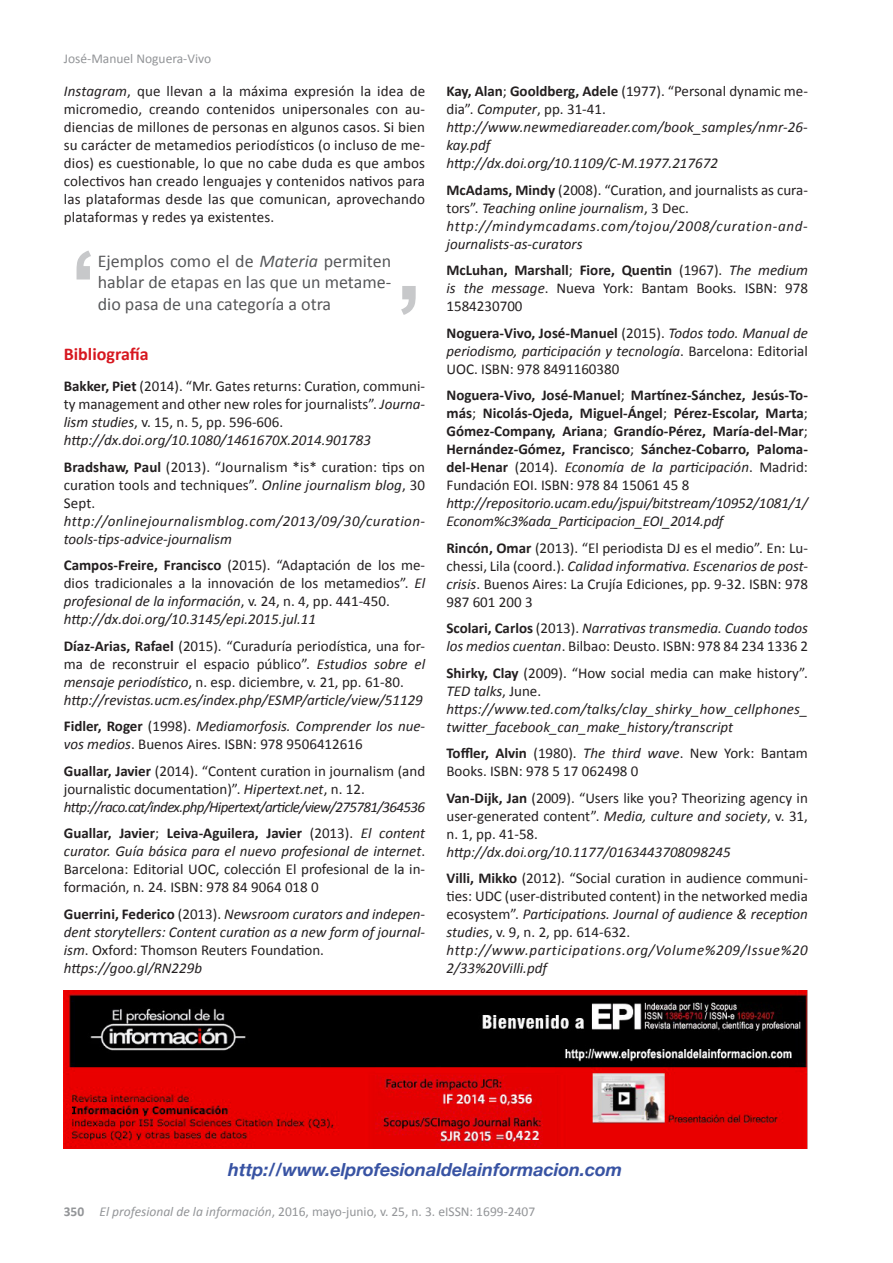
<style>
.page{position:relative;width:893px;height:1263px;background:#fff}
.page>*{position:absolute;margin:0;border:0;box-sizing:border-box;transform-origin:0 0}
._10_Frase_resaltada{font:18px/21.6px "Calibri";color:#57585a;text-align:justify}
._09_Figuras_pie{font:italic 700 18px "Helvetica Neue";color:#3853a3}
._06_Titulo_primero_t{font:700 18px "Calibri";color:#d7171f}
._0_TEXTO{font:15px/18px "Calibri";color:#231f20;text-align:justify}
._0_TEXTO-2{font:italic 15px/18px "Calibri";color:#231f20}
._0_TEXTO-3{font:700 15px/18px "Calibri";color:#231f20;text-align:justify}
._0_TEXTO-4{font:italic 15px/18px "Calibri";letter-spacing:.03em;color:#231f20}
._0_TEXTO-5{font:italic 15px/18px "Calibri";letter-spacing:.045em;color:#231f20}
._0_TEXTO-6{font:italic 15px/18px "Calibri";letter-spacing:.04em;color:#231f20}
._0_TEXTO-7{font:italic 15px "Calibri";letter-spacing:-.04em;color:#231f20}
.t1{font:13.5px "Calibri";color:#939598}
.s1{font-style:italic}
.s2{font-weight:700}
.s3{font-weight:700;font-style:normal}
.s4{font-style:normal}
.s5{font-weight:400}
.s6{font-weight:400;font-style:italic}
</style>
<div class="page">
<svg style="left:401px;top:286px;width:15px;height:29px"></svg>
<svg style="left:77px;top:251px;width:14px;height:28px"></svg>
<img style="left:64px;top:990px;width:744px;height:158px">
<p class="t1" style="left:64px;top:50px;width:149px">José-Manuel Noguera-Vivo</p>
<p class="_0_TEXTO" style="left:64px;top:82px;width:363px"><span class="s1">Instagram</span>, que llevan a la máxima expresión la idea de micromedio, creando contenidos unipersonales con au&shy;diencias de millones de personas en algunos casos. Si bien su carácter de metamedios periodísticos (o incluso de me&shy;dios) es cuestionable, lo que no cabe duda es que ambos colectivos han creado lenguajes y contenidos nativos para las plataformas desde las que comunican, aprovechando plataformas y redes ya existentes.</p>
<p class="_10_Frase_resaltada" style="left:98px;top:250px;width:295px">Ejemplos como el de <span class="s1">Materia</span> permiten hablar de etapas en las que un metame&shy;dio pasa de una categoría a otra</p>
<p class="_06_Titulo_primero_t" style="left:64px;top:343px;width:86px">Bibliografía</p>
<p class="_0_TEXTO" style="left:64px;top:377px;width:363px"><span class="s2">Bakker, Piet</span> (2014). “Mr. Gates returns: Curation, communi&shy;ty management and other new roles for journalists”. <span class="s1">Journa&shy;lism studies</span>, v. 15, n. 5, pp. 596-606.</p>
<p class="_0_TEXTO-2" style="left:64px;top:431px;width:309px">http://dx.doi.org/10.1080/1461670X.2014.901783</p>
<p class="_0_TEXTO" style="left:64px;top:458px;width:363px"><span class="s2">Bradshaw, Paul</span> (2013). “Journalism *is* curation: tips on curation tools and techniques”. <span class="s1">Online journalism blog</span>, 30<br>Sept.</p>
<p class="_0_TEXTO-4" style="left:64px;top:511px;width:363px">http://onlinejournalismblog.com/2013/09/30/curation&shy;tools-tips-advice-journalism</p>
<p class="_0_TEXTO" style="left:64px;top:556px;width:363px"><span class="s2">Campos-Freire, Francisco</span> (2015). “Adaptación de los me&shy;dios tradicionales a la innovación de los metamedios”. <span class="s1">El profesional de la información</span>, v. 24, n. 4, pp. 441-450.</p>
<p class="_0_TEXTO-2" style="left:64px;top:610px;width:254px">http://dx.doi.org/10.3145/epi.2015.jul.11</p>
<p class="_0_TEXTO" style="left:64px;top:637px;width:363px"><span class="s2">Díaz-Arias, Rafael</span> (2015). “Curaduría periodística, una for&shy;ma de reconstruir el espacio público”. <span class="s1">Estudios sobre el mensaje periodístico</span>, n. esp. diciembre, v. 21, pp. 61-80.</p>
<p class="_0_TEXTO-2" style="left:64px;top:690px;width:361px">http://revistas.ucm.es/index.php/ESMP/article/view/51129</p>
<p class="_0_TEXTO-2" style="left:64px;top:717px;width:363px"><span class="s3">Fidler, Roger</span> <span class="s4">(1998).</span> Mediamorfosis. Comprender los nue&shy;vos medios<span class="s4">. Buenos Aires. ISBN: 978 9506412616</span></p>
<p class="_0_TEXTO" style="left:64px;top:762px;width:363px"><span class="s2">Guallar, Javier</span> (2014). “Content curation in journalism (and journalistic documentation)”. <span class="s1">Hipertext.net</span>, n. 12.</p>
<p class="_0_TEXTO-7" style="left:64px;top:796px;width:363px">http://raco.cat/index.php/Hipertext/article/view/275781/364536</p>
<p class="_0_TEXTO" style="left:64px;top:824px;width:363px"><span class="s2">Guallar, Javier</span>; <span class="s2">Leiva-Aguilera, Javier</span> (2013). <span class="s1">El content curator. Guía básica para el nuevo profesional de internet</span>.<br>Barcelona: Editorial UOC, colección El profesional de la in&shy;formación, n. 24. ISBN: 978 84 9064 018 0</p>
<p class="_0_TEXTO-2" style="left:64px;top:904px;width:363px;text-align:justify"><span class="s3">Guerrini, Federico</span> <span class="s4">(2013).</span> Newsroom curators and indepen&shy;dent storytellers: Content curation as a new form of journal&shy;ism<span class="s4">. Oxford: Thomson Reuters Foundation.</span></p>
<p class="_0_TEXTO-2" style="left:64px;top:958px;width:140px">https://goo.gl/RN229b</p>
<p class="_0_TEXTO" style="left:446px;top:82px;width:363px"><span class="s2">Kay, Alan</span>; <span class="s2">Gooldberg, Adele</span> (1977). “Personal dynamic me&shy;dia”. <span class="s1">Computer</span>, pp. 31-41.</p>
<p class="_0_TEXTO-2" style="left:446px;top:118px;width:363px">http://www.newmediareader.com/book_samples/nmr-26- kay.pdf</p>
<p class="_0_TEXTO-2" style="left:446px;top:154px;width:273px">http://dx.doi.org/10.1109/C-M.1977.217672</p>
<p class="_0_TEXTO" style="left:446px;top:181px;width:363px"><span class="s2">McAdams, Mindy</span> (2008). “Curation, and journalists as cura&shy;tors”. <span class="s1">Teaching online journalism</span>, 3 Dec.</p>
<p class="_0_TEXTO-5" style="left:446px;top:216px;width:363px">http://mindymcadams.com/tojou/2008/curation-and&shy;journalists-as-curators</p>
<p class="_0_TEXTO" style="left:446px;top:261px;width:363px"><span class="s2">McLuhan, Marshall</span>; <span class="s2">Fiore, Quentin</span> (1967). <span class="s1">The medium is the message</span>. Nueva York: Bantam Books. ISBN: 978<br>1584230700</p>
<p class="_0_TEXTO-2" style="left:446px;top:323px;width:363px;text-align:justify"><span class="s3">Noguera-Vivo, José-Manuel</span> <span class="s4">(2015).</span> Todos todo. Manual de periodismo, participación y tecnología<span class="s4">. Barcelona: Editorial UOC. ISBN: 978 8491160380</span></p>
<p class="_0_TEXTO-3" style="left:446px;top:386px;width:363px">Noguera-Vivo, José-Manuel<span class="s5">;</span> Martínez-Sánchez, Jesús-To&shy;más<span class="s5">;</span> Nicolás-Ojeda, Miguel-Ángel<span class="s5">;</span> Pérez-Escolar, Marta<span class="s5">; </span>Gómez-Company, Ariana<span class="s5">;</span> Grandío-Pérez, María-del-Mar<span class="s5">; </span>Hernández-Gómez, Francisco<span class="s5">;</span> Sánchez-Cobarro, Paloma&shy;del-Henar <span class="s5">(2014).</span> <span class="s6">Economía de la participación</span><span class="s5">. Madrid:<br>Fundación EOI. ISBN: 978 84 15061 45 8</span></p>
<p class="_0_TEXTO-2" style="left:446px;top:494px;width:363px">http://repositorio.ucam.edu/jspui/bitstream/10952/1081/1/<br>Econom%c3%ada_Participacion_EOI_2014.pdf</p>
<p class="_0_TEXTO" style="left:446px;top:539px;width:363px"><span class="s2">Rincón, Omar</span> (2013). “El periodista DJ es el medio”. En: Lu&shy;chessi, Lila (coord.). <span class="s1">Calidad informativa. Escenarios de post&shy;crisis</span>. Buenos Aires: La Crujía Ediciones, pp. 9-32. ISBN: 978<br>987 601 200 3</p>
<p class="_0_TEXTO-2" style="left:446px;top:619px;width:363px"><span class="s3">Scolari, Carlos</span> <span class="s4">(2013).</span> Narrativas transmedia. Cuando todos los medios cuentan<span class="s4">. Bilbao: Deusto. ISBN: 978 84 234 1336 2</span></p>
<p class="_0_TEXTO" style="left:446px;top:664px;width:363px"><span class="s2">Shirky, Clay</span> (2009). “How social media can make history”.<br><span class="s1">TED talks</span>, June.</p>
<p class="_0_TEXTO-2" style="left:446px;top:699px;width:363px">https://www.ted.com/talks/clay_shirky_how_cellphones_ twitter_facebook_can_make_history/transcript</p>
<p class="_0_TEXTO" style="left:446px;top:744px;width:363px"><span class="s2">Toffler, Alvin</span> (1980). <span class="s1">The third wave</span>. New York: Bantam<br>Books. ISBN: 978 5 17 062498 0</p>
<p class="_0_TEXTO" style="left:446px;top:789px;width:363px"><span class="s2">Van-Dijk, Jan</span> (2009). “Users like you? Theorizing agency in user-generated content”. <span class="s1">Media, culture and society</span>, v. 31, n. 1, pp. 41-58.</p>
<p class="_0_TEXTO-2" style="left:446px;top:842px;width:286px">http://dx.doi.org/10.1177/0163443708098245</p>
<p class="_0_TEXTO" style="left:446px;top:869px;width:363px"><span class="s2">Villi, Mikko</span> (2012). “Social curation in audience communi&shy;ties: UDC (user-distributed content) in the networked media ecosystem”. <span class="s1">Participations. Journal of audience &amp; reception studies</span>, v. 9, n. 2, pp. 614-632.</p>
<p class="_0_TEXTO-6" style="left:446px;top:941px;width:363px">http://www.participations.org/Volume%209/Issue%20<br>2/33%20Villi.pdf</p>
<p class="_09_Figuras_pie" style="left:228px;top:1156px;width:396px">http://www.elprofesionaldelainformacion.com</p>
<p class="t1" style="left:64px;top:1203px;width:473px"><span class="s2">350</span> <span class="s1">El profesional de la información</span>, 2016, mayo-junio, v. 25, n. 3. eISSN: 1699-2407</p>
</div>
